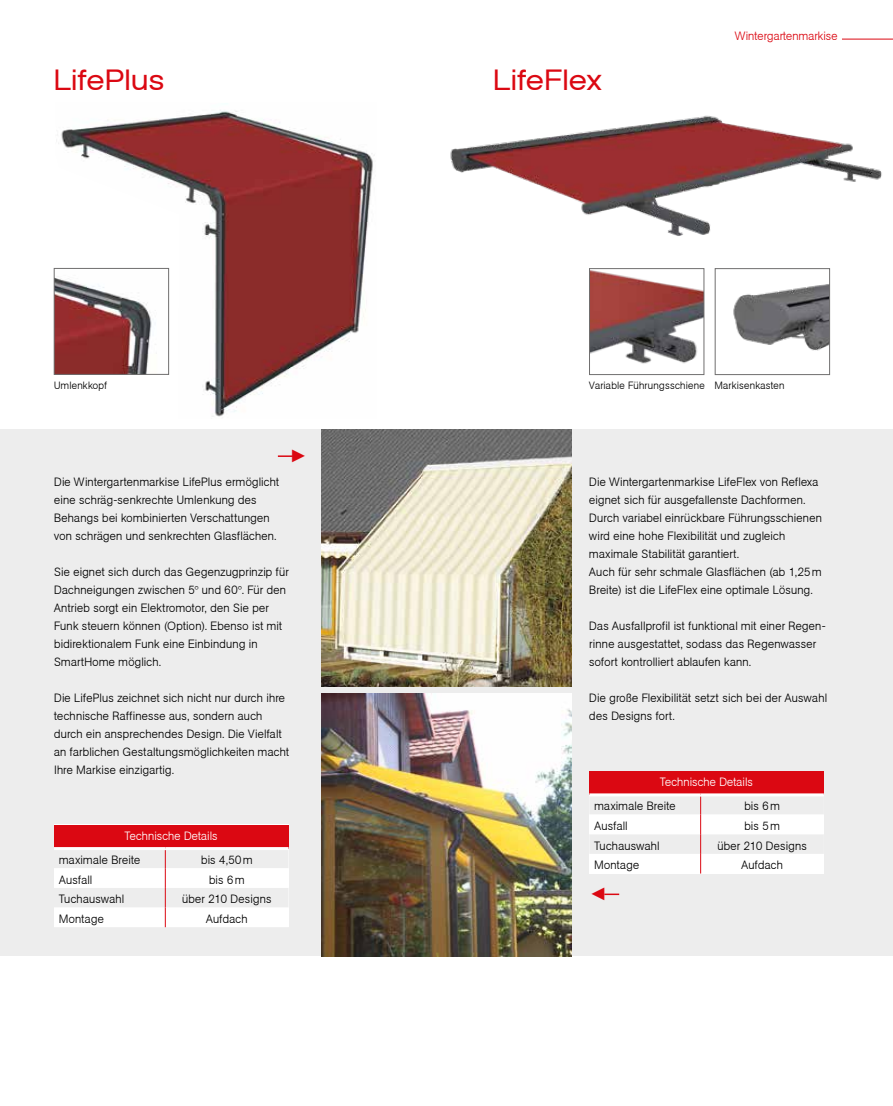
<style>
.page{position:relative;width:893px;height:1106px;background:#fff}
.page>*{position:absolute;margin:0;border:0;box-sizing:border-box;transform-origin:0 0}
.t1{font:28.5px "Agba Extended Normal";letter-spacing:.02em;color:#db0812}
.t2{font:18px "Arial";color:#db0812}
.t3{font:700 12px/18px "Agba Small";letter-spacing:.01em;color:#000}
.t4{font:700 12px "Agba Small";color:#fff}
.t5{font:700 12px "Agba Small";color:#db0812}
.t6{font:700 10.5px "Agba Small";letter-spacing:.015em;color:#000}
</style>
<div class="page">
<div style="left:0;top:429px;width:893px;height:527px;background:#ededed"></div>
<img style="left:591px;top:270px;width:111px;height:94px">
<div style="left:589px;top:268px;width:115px;height:107px;border:1px solid #706f6f"></div>
<img style="left:733px;top:284px;width:95px;height:67px">
<div style="left:715px;top:268px;width:115px;height:107px;border:1px solid #706f6f"></div>
<img style="left:450px;top:115px;width:432px;height:121px">
<div style="left:589px;top:771px;width:235px;height:24px;background:#db0812"></div>
<svg style="left:589px;top:796px;width:235px;height:77px"></svg>
<hr style="left:589px;top:793px;width:112px;height:3px;background:#fff">
<hr style="left:701px;top:793px;width:123px;height:3px;background:#fff">
<div style="left:54px;top:824px;width:235px;height:24px;background:#db0812"></div>
<svg style="left:54px;top:850px;width:235px;height:77px"></svg>
<hr style="left:54px;top:847px;width:111px;height:3px;background:#fff">
<hr style="left:165px;top:847px;width:124px;height:3px;background:#fff">
<img style="left:55px;top:110px;width:320px;height:307px">
<img style="left:322px;top:693px;width:249px;height:263px">
<img style="left:322px;top:429px;width:249px;height:258px">
<hr style="left:842px;top:39px;width:51px;height:1px;background:#db0812">
<svg style="left:604px;top:893px;width:15px;height:2px"></svg>
<svg style="left:278px;top:455px;width:15px;height:2px"></svg>
<h1 class="t1" style="left:54px;top:69px;width:112px">LifePlus</h1>
<h1 class="t1" style="left:493px;top:69px;width:110px">LifeFlex</h1>
<p class="t5" style="left:735px;top:29px;width:104px">Wintergartenmarkise</p>
<p class="t6" style="left:54px;top:380px;width:55px">Umlenkkopf</p>
<p class="t3" style="left:54px;top:473px;width:227px">Die Wintergartenmarkise LifePlus ermöglicht eine schräg-senkrechte Umlenkung des Behangs bei kombinierten Verschattungen von schrägen und senkrechten Glas flächen.</p>
<p class="t3" style="left:54px;top:563px;width:236px">Sie eignet sich durch das Gegenzugprinzip für Dachneigungen zwischen 5° und 60°. Für den Antrieb sorgt ein Elektromotor, den Sie per Funk steuern können (Option). Ebenso ist mit bidirektionalem Funk eine Einbindung in SmartHome möglich.</p>
<p class="t3" style="left:54px;top:689px;width:237px">Die LifePlus zeichnet sich nicht nur durch ihre technische Raffinesse aus, sondern auch durch ein ansprechendes Design. Die Vielfalt an farblichen Gestaltungsmöglichkeiten macht Ihre Markise einzigartig.</p>
<p class="t4" style="left:125px;top:829px;width:94px">Technische Details</p>
<p class="t3" style="left:59px;top:850px;width:83px">maximale Breite</p>
<p class="t3" style="left:201px;top:850px;width:53px">bis 4,50 m</p>
<p class="t3" style="left:59px;top:870px;width:35px">Ausfall</p>
<p class="t3" style="left:209px;top:870px;width:37px">bis 6 m</p>
<p class="t3" style="left:59px;top:890px;width:67px">Tuchauswahl</p>
<p class="t3" style="left:182px;top:890px;width:91px">über 210 Designs</p>
<p class="t3" style="left:59px;top:909px;width:46px">Montage</p>
<p class="t3" style="left:206px;top:909px;width:43px">Aufdach</p>
<p class="t6" style="left:589px;top:380px;width:197px">Variable Führungsschiene Markisenkasten</p>
<p class="t3" style="left:589px;top:473px;width:234px">Die Wintergartenmarkise LifeFlex von Reflexa eignet sich für ausgefallenste Dachformen.<br>Durch variabel einrückbare Führungsschienen wird eine hohe Flexibilität und zugleich maximale Stabilität garantiert.<br>Auch für sehr schmale Glasflächen (ab 1,25 m Breite) ist die LifeFlex eine optimale Lösung.</p>
<p class="t3" style="left:589px;top:617px;width:238px">Das Ausfallprofil ist funktional mit einer Regen&shy;rinne ausgestattet, sodass das Regenwasser sofort kontrolliert ablaufen kann.</p>
<p class="t3" style="left:589px;top:689px;width:239px">Die große Flexibilität setzt sich bei der Auswahl des Designs fort.</p>
<p class="t4" style="left:660px;top:775px;width:94px">Technische Details</p>
<p class="t3" style="left:594px;top:797px;width:83px">maximale Breite</p>
<p class="t3" style="left:744px;top:797px;width:37px">bis 6 m</p>
<p class="t3" style="left:594px;top:816px;width:35px">Ausfall</p>
<p class="t3" style="left:744px;top:816px;width:37px">bis 5 m</p>
<p class="t3" style="left:594px;top:836px;width:67px">Tuchauswahl</p>
<p class="t3" style="left:717px;top:836px;width:91px">über 210 Designs</p>
<p class="t3" style="left:594px;top:856px;width:46px">Montage</p>
<p class="t3" style="left:741px;top:856px;width:43px">Aufdach</p>
<h2 class="t2" style="left:589px;top:881px;width:19px">◄</h2>
</div>
